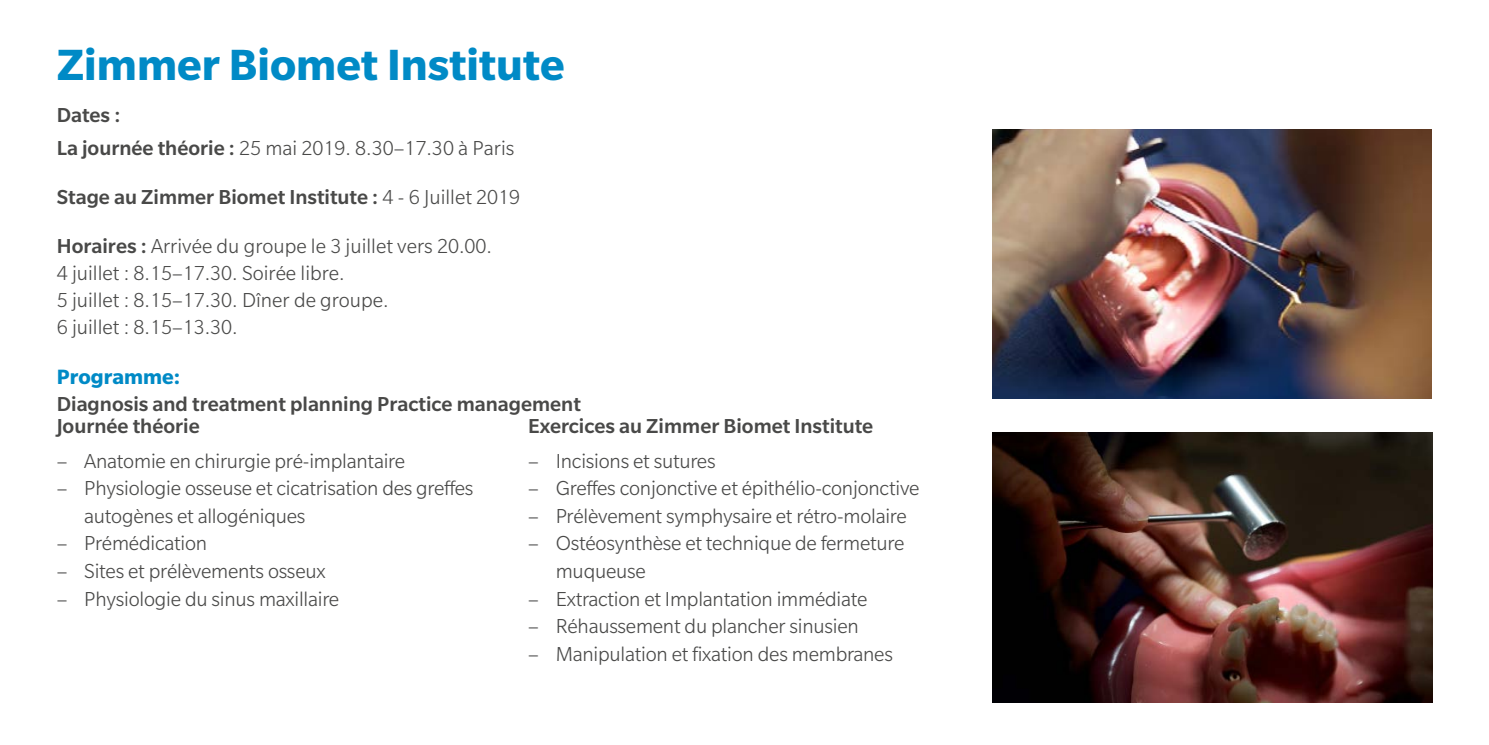
<style>
.page{position:relative;width:1489px;height:745px;background:#fff}
.page>*{position:absolute;margin:0;border:0;box-sizing:border-box;transform-origin:0 0}
.t1{font:700 47.5px "Slate Pro";color:#008ac6}
.t2{font:700 22.5px "Slate Pro";color:#008ac6}
.t3{font:300 22px/26.8px "Slate Pro";letter-spacing:-.01em;color:#494948}
.t4{font:500 22px/22px "Slate Pro";color:#494948}
.s1{font-weight:500}
.s2{font-weight:300}
</style>
<div class="page">
<img style="left:992px;top:432px;width:439px;height:270px">
<img style="left:992px;top:129px;width:438px;height:269px">
<h1 class="t1" style="left:57px;top:38px;width:509px">Zimmer Biomet Institute</h1>
<p class="t3" style="left:57px;top:97px;width:459px;line-height:34px"><span class="s1">Dates :<br>La journée théorie :</span> 25 mai 2019. 8.30–17.30 à Paris</p>
<p class="t4" style="left:57px;top:186px;width:465px">Stage au Zimmer Biomet Institute : <span class="s2">4 - 6 Juillet 2019</span></p>
<p class="t3" style="left:57px;top:232px;width:437px"><span class="s1">Horaires :</span> Arrivée du groupe le 3 juillet vers 20.00.<br>4 juillet : 8.15–17.30. Soirée libre.<br>5 juillet : 8.15–17.30. Dîner de groupe.<br>6 juillet : 8.15–13.30.</p>
<p class="t2" style="left:57px;top:364px;width:125px">Programme:</p>
<p class="t4" style="left:528px;top:393px;width:346px;text-indent:-471px">Diagnosis and treatment planning Practice management<br>Exercices au Zimmer Biomet Institute</p>
<p class="t3" style="left:528px;top:447px;width:189px">– Incisions et sutures</p>
<p class="t3" style="left:528px;top:474px;width:393px">– Greffes conjonctive et épithélio-conjonctive</p>
<p class="t3" style="left:528px;top:502px;width:380px">– Prélèvement symphysaire et rétro-molaire</p>
<p class="t3" style="left:555px;top:529px;width:350px;line-height:27.5px;text-indent:-28px">– Ostéosynthèse et technique de fermeture muqueuse</p>
<p class="t3" style="left:528px;top:584px;width:341px">– Extraction et Implantation immédiate</p>
<p class="t3" style="left:528px;top:612px;width:332px">– Réhaussement du plancher sinusien</p>
<p class="t3" style="left:528px;top:639px;width:366px">– Manipulation et fixation des membranes</p>
<p class="t4" style="left:57px;top:414px;width:144px">Journée théorie</p>
<p class="t3" style="left:57px;top:447px;width:350px">– Anatomie en chirurgie pré-implantaire</p>
<p class="t3" style="left:84px;top:474px;width:391px;line-height:27.5px;text-indent:-28px">– Physiologie osseuse et cicatrisation des greffes autogènes et allogéniques</p>
<p class="t3" style="left:57px;top:529px;width:152px">– Prémédication</p>
<p class="t3" style="left:57px;top:557px;width:270px">– Sites et prélèvements osseux</p>
<p class="t3" style="left:57px;top:584px;width:284px">– Physiologie du sinus maxillaire</p>
</div>
